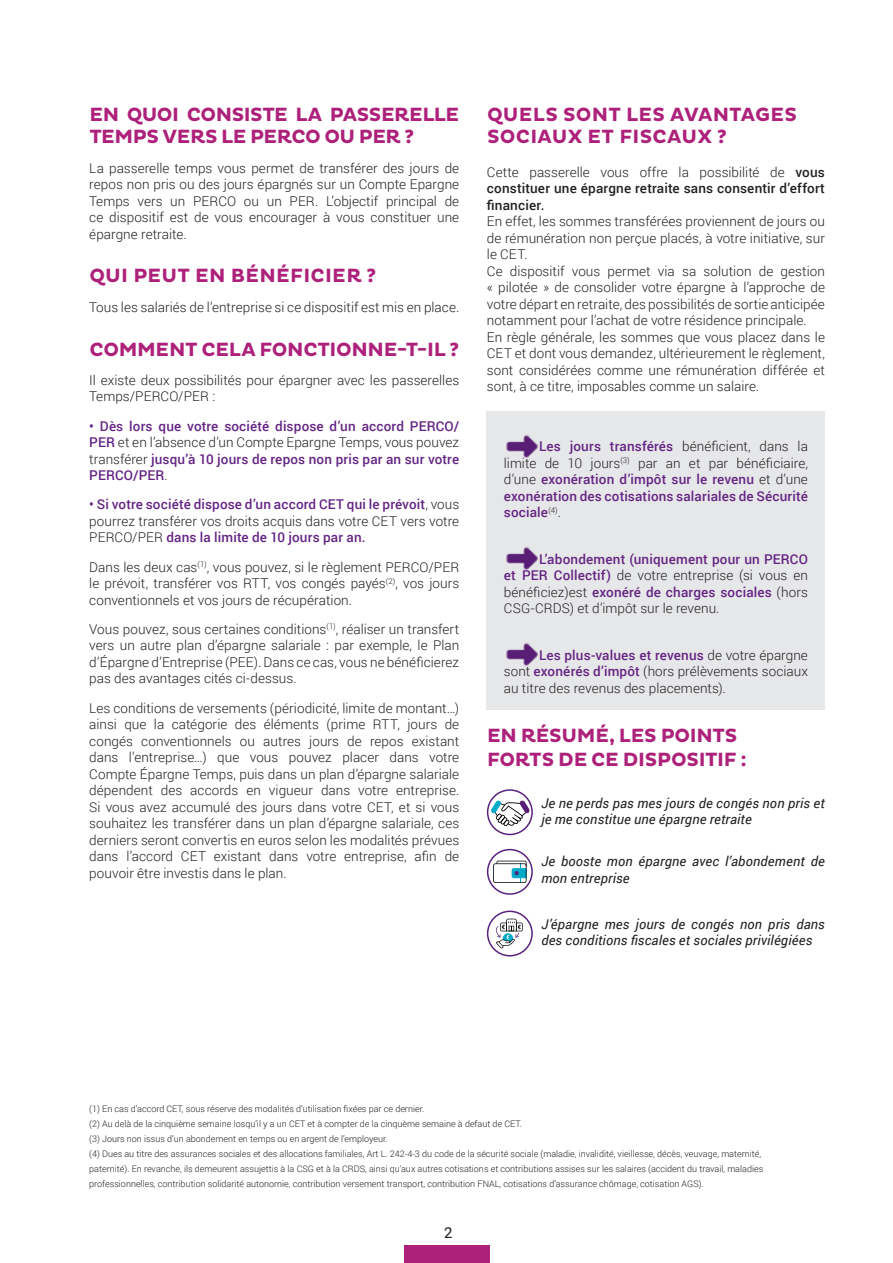
<style>
.page{position:relative;width:893px;height:1263px;background:#fff}
.page>*{position:absolute;margin:0;border:0;box-sizing:border-box;transform-origin:0 0}
.T3{font:700 19.5px/22.5px "Pluto";letter-spacing:-.015em;color:#ad217a}
.T3-2{font:700 19.5px/22.5px "Pluto";letter-spacing:.01em;color:#ad217a}
.T3-3{font:700 19.5px "Pluto";letter-spacing:.015em;color:#ad217a}
.t1{font:15px "Roboto";color:#231f20}
.T4{font:300 13.5px/16.5px "Roboto";letter-spacing:.005em;color:#231f20;text-align:justify}
.T4-2{font:500 13.5px/16.5px "Roboto";letter-spacing:.01em;color:#642483;text-align:justify}
.T4-3{font:italic 13.5px/16.5px "Roboto";letter-spacing:.015em;color:#231f20}
.T4-4{font:500 13.5px/16.5px "Roboto";letter-spacing:.01em;color:#231f20;text-align:justify}
.Notes{font:300 9px "Roboto";color:#231f20}
.s1{font-weight:300;color:#231f20}
.s2{font-weight:300}
.s3{font-weight:500;color:#642483}
</style>
<div class="page">
<div style="left:487px;top:411px;width:338px;height:299px;background:#e6e7e9"></div>
<img style="left:506px;top:435px;width:32px;height:23px">
<img style="left:506px;top:547px;width:32px;height:23px">
<img style="left:506px;top:643px;width:32px;height:23px">
<div style="left:404px;top:1246px;width:85px;height:17px;background:#ad217a"></div>
<svg style="left:491px;top:800px;width:39px;height:26px"></svg>
<div style="left:487px;top:789px;width:46px;height:46px;border:2px solid #59217e;border-radius:50%"></div>
<svg style="left:493px;top:861px;width:34px;height:22px"></svg>
<div style="left:487px;top:849px;width:46px;height:46px;border:2px solid #59217e;border-radius:50%"></div>
<svg style="left:496px;top:919px;width:27px;height:29px"></svg>
<div style="left:487px;top:910px;width:46px;height:46px;border:2px solid #59217e;border-radius:50%"></div>
<p class="T3" style="left:89px;top:104px;width:371px">EN QUOI CONSISTE LA PASSERELLE<br>TEMPS VERS LE PERCO OU PER ?</p>
<p class="T4" style="left:89px;top:159px;width:371px">La passerelle temps vous permet de transférer des jours de repos non pris ou des jours épargnés sur un Compte Epargne Temps vers un PERCO ou un PER. L’objectif principal de ce dispositif est de vous encourager à vous constituer une épargne retraite.</p>
<p class="T3-3" style="left:89px;top:265px;width:288px">QUI PEUT EN BÉNÉFICIER ?</p>
<p class="T4" style="left:89px;top:298px;width:371px">Tous les salariés de l’entreprise si ce dispositif est mis en place.</p>
<p class="T3" style="left:89px;top:338px;width:371px">COMMENT CELA FONCTIONNE-T-IL ?</p>
<p class="T4" style="left:89px;top:371px;width:371px">Il existe deux possibilités pour épargner avec les passerelles<br>Temps/PERCO/PER :</p>
<p class="T4-2" style="left:89px;top:417px;width:371px">• Dès lors que votre société dispose d’un accord PERCO/ PER <span class="s1">et en l’absence d’un Compte Epargne Temps, vous pouvez transférer</span> jusqu’à 10 jours de repos non pris par an sur votre PERCO/PER<span class="s1">.</span></p>
<p class="T4-2" style="left:89px;top:496px;width:371px">• Si votre société dispose d’un accord CET qui le prévoit<span class="s1">, vous pourrez transférer vos droits acquis dans votre CET vers votre PERCO/PER</span> dans la limite de 10 jours par an.</p>
<p class="T4" style="left:89px;top:558px;width:371px">Dans les deux cas<sup>(1)</sup>, vous pouvez, si le règlement PERCO/PER le prévoit, transférer vos RTT, vos congés payés<sup>(2)</sup>, vos jours conventionnels et vos jours de récupération.</p>
<p class="T4" style="left:89px;top:620px;width:371px">Vous pouvez, sous certaines conditions<sup>(1)</sup>, réaliser un transfert vers un autre plan d’épargne salariale : par exemple, le Plan d’Épargne d’Entreprise (PEE). Dans ce cas, vous ne bénéficierez pas des avantages cités ci-dessus.</p>
<p class="T4" style="left:89px;top:699px;width:371px">Les conditions de versements (périodicité, limite de montant…) ainsi que la catégorie des éléments (prime RTT, jours de congés conventionnels ou autres jours de repos existant dans l’entreprise…) que vous pouvez placer dans votre Compte Épargne Temps, puis dans un plan d’épargne salariale dépendent des accords en vigueur dans votre entreprise.<br>Si vous avez accumulé des jours dans votre CET, et si vous souhaitez les transférer dans un plan d’épargne salariale, ces derniers seront convertis en euros selon les modalités prévues dans l’accord CET existant dans votre entreprise, afin de pouvoir être investis dans le plan.</p>
<p class="T3-2" style="left:487px;top:104px;width:312px">QUELS SONT LES AVANTAGES<br>SOCIAUX ET FISCAUX ?</p>
<p class="T4-4" style="left:487px;top:163px;width:340px"><span class="s2">Cette passerelle vous offre la possibilité de</span> vous constituer une épargne retraite sans consentir d’effort financier.</p>
<p class="T4" style="left:487px;top:213px;width:340px">En effet, les sommes transférées proviennent de jours ou de rémunération non perçue placés, à votre initiative, sur le CET.</p>
<p class="T4" style="left:487px;top:262px;width:340px">Ce dispositif vous permet via sa solution de gestion « pilotée » de consolider votre épargne à l’approche de votre départ en retraite, des possibilités de sortie anticipée notamment pour l’achat de votre résidence principale.</p>
<p class="T4" style="left:487px;top:328px;width:340px">En règle générale, les sommes que vous placez dans le CET et dont vous demandez, ultérieurement le règlement, sont considérées comme une rémunération différée et sont, à ce titre, imposables comme un salaire.</p>
<p class="T4-2" style="left:504px;top:438px;width:306px;text-indent:35px">Les jours transférés <span class="s1">bénéficient, dans la limite de 10 jours</span><sup>(3)</sup> <span class="s1">par an et par bénéficiaire, d’une</span> exonération d’impôt sur le revenu <span class="s1">et d’une </span>exonération des cotisations salariales de Sécurité sociale<sup>(4)</sup><span class="s1">.</span></p>
<p class="T4" style="left:504px;top:550px;width:306px;text-indent:35px"><span class="s3">L’abondement (uniquement pour un PERCO et PER Collectif)</span> de votre entreprise (si vous en bénéficiez)est <span class="s3">exonéré de charges sociales</span> (hors CSG-CRDS) et d’impôt sur le revenu.</p>
<p class="T4" style="left:504px;top:646px;width:306px;text-indent:35px"><span class="s3">Les plus-values et revenus</span> de votre épargne sont <span class="s3">exonérés d’impôt</span> (hors prélèvements sociaux au titre des revenus des placements).</p>
<p class="T3" style="left:487px;top:724px;width:261px;line-height:23.4px">EN RÉSUMÉ, LES POINTS<br>FORTS DE CE DISPOSITIF :</p>
<p class="T4-3" style="left:541px;top:794px;width:285px">Je ne perds pas mes jours de congés non pris et je me constitue une épargne retraite</p>
<p class="T4-3" style="left:541px;top:852px;width:285px">Je booste mon épargne avec l’abondement de mon entreprise</p>
<p class="T4-3" style="left:541px;top:915px;width:285px">J’épargne mes jours de congés non pris dans des conditions fiscales et sociales privilégiées</p>
<p class="Notes" style="left:89px;top:1102px;width:337px">(1) En cas d’accord CET, sous réserve des modalités d’utilisation fixées par ce dernier.</p>
<p class="Notes" style="left:89px;top:1118px;width:434px">(2) Au delà de la cinquième semaine losqu’il y a un CET et à compter de la cinquème semaine à defaut de CET.</p>
<p class="Notes" style="left:89px;top:1133px;width:300px">(3) Jours non issus d’un abondement en temps ou en argent de l’employeur.</p>
<p class="Notes" style="left:89px;top:1148px;width:673px">(4) Dues au titre des assurances sociales et des allocations familiales, Art L. 242-4-3 du code de la sécurité sociale (maladie, invalidité, vieillesse, décès, veuvage, maternité,</p>
<p class="Notes" style="left:89px;top:1163px;width:675px">paternité). En revanche, ils demeurent assujettis à la CSG et à la CRDS, ainsi qu’aux autres cotisations et contributions assises sur les salaires (accident du travail, maladies</p>
<p class="Notes" style="left:89px;top:1178px;width:616px">professionnelles, contribution solidarité autonomie, contribution versement transport, contribution FNAL, cotisations d’assurance chômage, cotisation AGS).</p>
<p class="t1" style="left:444px;top:1222px;width:10px">2</p>
</div>
